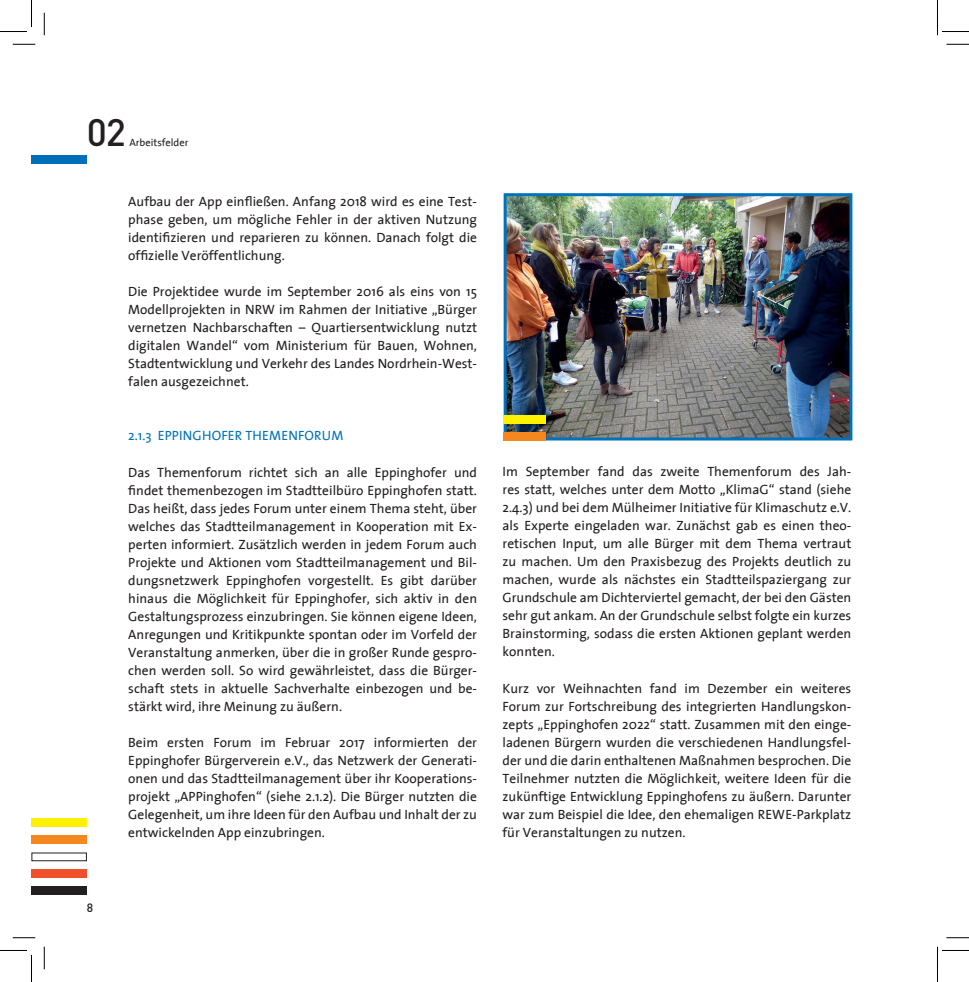
<style>
.page{position:relative;width:969px;height:982px;background:#fff}
.page>*{position:absolute;margin:0;border:0;box-sizing:border-box;transform-origin:0 0}
.t1{font:500 37.8px "DIN";color:#231f20}
.t2{font:13.5px/18px "The Sans";color:#231f20;text-align:justify}
.t3{font:13.5px "The Sans";letter-spacing:.015em;color:#0072bc}
.t4{font:500 12px "DIN";color:#231f20}
.t5{font:10.5px "The Sans";color:#231f20}
</style>
<div class="page">
<img style="left:507px;top:197px;width:341px;height:239px">
<div style="left:503px;top:193px;width:349px;height:247px;border:3px solid #0072bc"></div>
<div style="left:503px;top:432px;width:43px;height:8px;background:#f5871f"></div>
<div style="left:503px;top:415px;width:43px;height:8px;background:#fff101"></div>
<div style="left:32px;top:886px;width:55px;height:9px;background:#231f20"></div>
<div style="left:32px;top:869px;width:55px;height:9px;background:#f0512c"></div>
<div style="left:32px;top:852px;width:55px;height:9px;border:1px solid #231f20"></div>
<div style="left:32px;top:835px;width:55px;height:9px;background:#f5871f"></div>
<div style="left:32px;top:818px;width:55px;height:9px;background:#fff101"></div>
<div style="left:32px;top:155px;width:55px;height:8px;background:#006fba"></div>
<svg style="left:13px;top:44px;width:22px;height:1px"></svg>
<svg style="left:946px;top:44px;width:23px;height:1px"></svg>
<svg style="left:13px;top:937px;width:22px;height:1px"></svg>
<svg style="left:946px;top:937px;width:23px;height:1px"></svg>
<svg style="left:44px;top:13px;width:1px;height:22px"></svg>
<svg style="left:44px;top:946px;width:1px;height:23px"></svg>
<svg style="left:0;top:0;width:32px;height:32px"></svg>
<svg style="left:0;top:950px;width:32px;height:31px"></svg>
<svg style="left:937px;top:0;width:32px;height:35px"></svg>
<svg style="left:937px;top:946px;width:32px;height:35px"></svg>
<h1 class="t1" style="left:87px;top:107px;width:41px">02</h1>
<p class="t5" style="left:129px;top:134px;width:61px">Arbeitsfelder</p>
<p class="t2" style="left:128px;top:192px;width:350px">Aufbau der App einfließen. Anfang 2018 wird es eine Test&shy;phase geben, um mögliche Fehler in der aktiven Nutzung identifizieren und reparieren zu können. Danach folgt die offizielle Veröffentlichung.</p>
<p class="t2" style="left:128px;top:282px;width:350px">Die Projektidee wurde im September 2016 als eins von 15<br>Modellprojekten in NRW im Rahmen der Initiative „Bürger vernetzen Nachbarschaften – Quartiersentwicklung nutzt digitalen Wandel“ vom Ministerium für Bauen, Wohnen, Stadtentwicklung und Verkehr des Landes Nordrhein-West&shy;falen ausgezeichnet.</p>
<p class="t4" style="left:87px;top:899px;width:8px">8</p>
<p class="t3" style="left:128px;top:424px;width:217px">2.1.3 EPPINGHOFER THEMENFORUM</p>
<p class="t2" style="left:128px;top:462px;width:350px">Das Themenforum richtet sich an alle Eppinghofer und findet themenbezogen im Stadtteilbüro Eppinghofen statt.<br>Das heißt, dass jedes Forum unter einem Thema steht, über welches das Stadtteilmanagement in Kooperation mit Ex&shy;perten informiert. Zusätzlich werden in jedem Forum auch Projekte und Aktionen vom Stadtteilmanagement und Bil&shy;dungsnetzwerk Eppinghofen vorgestellt. Es gibt darüber hinaus die Möglichkeit für Eppinghofer, sich aktiv in den Gestaltungsprozess einzubringen. Sie können eigene Ideen, Anregungen und Kritikpunkte spontan oder im Vorfeld der Veranstaltung anmerken, über die in großer Runde gespro&shy;chen werden soll. So wird gewährleistet, dass die Bürger&shy;schaft stets in aktuelle Sachverhalte einbezogen und be&shy;stärkt wird, ihre Meinung zu äußern.</p>
<p class="t2" style="left:128px;top:732px;width:350px">Beim ersten Forum im Februar 2017 informierten der Eppinghofer Bürgerverein e.V., das Netzwerk der Generati&shy;onen und das Stadtteilmanagement über ihr Kooperations&shy;projekt „APPinghofen“ (siehe 2.1.2). Die Bürger nutzten die Gelegenheit, um ihre Ideen für den Aufbau und Inhalt der zu entwickelnden App einzubringen.</p>
<p class="t2" style="left:502px;top:462px;width:350px">Im September fand das zweite Themenforum des Jah&shy;res statt, welches unter dem Motto „KlimaG“ stand (siehe 2.4.3) und bei dem Mülheimer Initiative für Klimaschutz e.V. als Experte eingeladen war. Zunächst gab es einen theo&shy;retischen Input, um alle Bürger mit dem Thema vertraut zu machen. Um den Praxisbezug des Projekts deutlich zu machen, wurde als nächstes ein Stadtteilspaziergang zur Grundschule am Dichterviertel gemacht, der bei den Gästen sehr gut ankam. An der Grundschule selbst folgte ein kurzes Brainstorming, sodass die ersten Aktionen geplant werden konnten.</p>
<p class="t2" style="left:502px;top:678px;width:350px">Kurz vor Weihnachten fand im Dezember ein weiteres Forum zur Fortschreibung des integrierten Handlungskon&shy;zepts „Eppinghofen 2022“ statt. Zusammen mit den einge&shy;ladenen Bürgern wurden die verschiedenen Handlungsfel&shy;der und die darin enthaltenen Maßnahmen besprochen. Die Teilnehmer nutzten die Möglichkeit, weitere Ideen für die zukünftige Entwicklung Eppinghofens zu äußern. Darunter war zum Beispiel die Idee, den ehemaligen REWE-Parkplatz für Veranstaltungen zu nutzen.</p>
</div>
